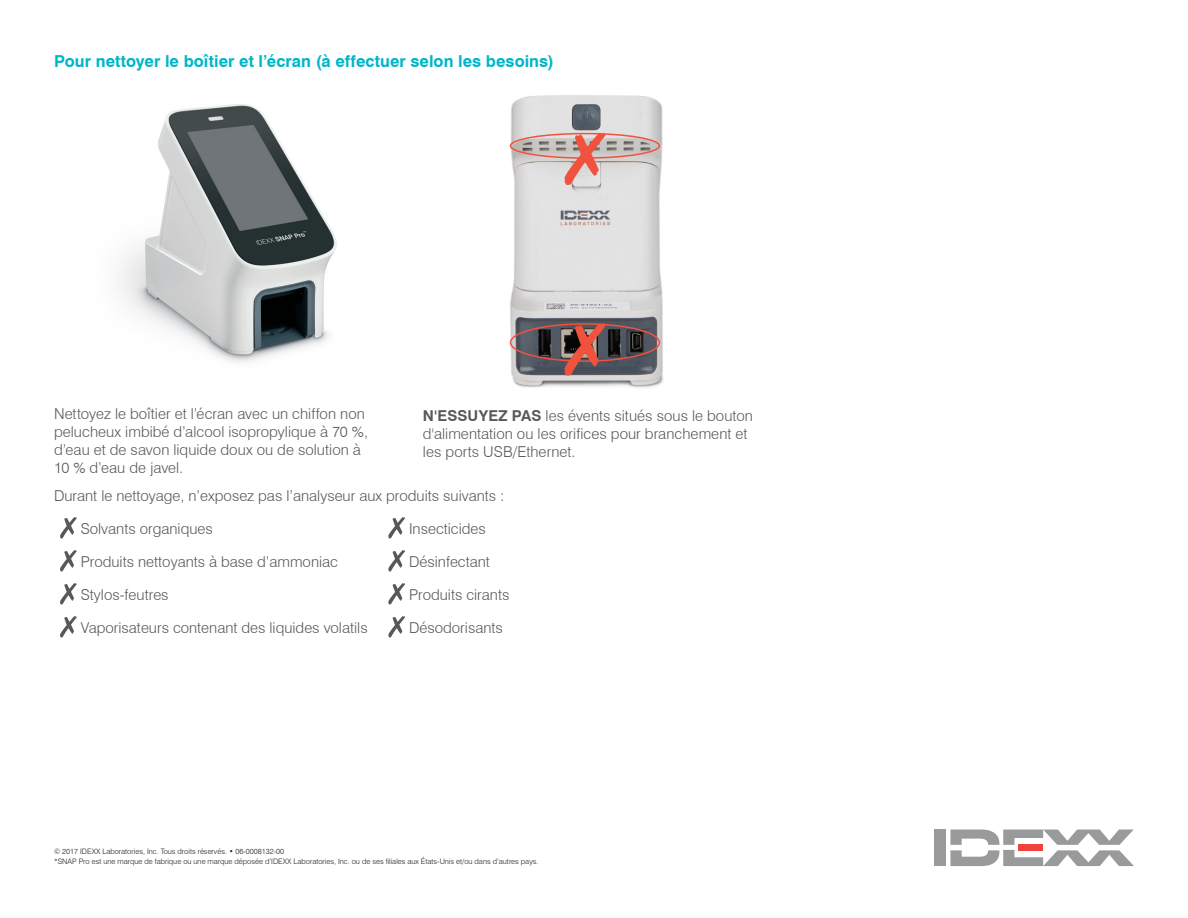
<style>
.page{position:relative;width:1188px;height:918px;background:#fff}
.page>*{position:absolute;margin:0;border:0;box-sizing:border-box;transform-origin:0 0}
.t1{font:700 16.5px "Swiss 721 BT";letter-spacing:.005em;color:#00b6c8}
.t2{font:300 15px/18px "Swiss 721 BT";color:#57585a}
.t3{font:300 7.5px/10.5px "Swiss 721 BT";color:#231f20}
.s1{font-weight:700}
</style>
<div class="page">
<div style="left:934px;top:830px;width:12px;height:36px;background:#989a9b"></div>
<svg style="left:950px;top:830px;width:184px;height:36px"></svg>
<svg style="left:60px;top:517px;width:17px;height:21px"></svg>
<svg style="left:60px;top:550px;width:17px;height:21px"></svg>
<svg style="left:60px;top:583px;width:17px;height:21px"></svg>
<svg style="left:60px;top:616px;width:17px;height:21px"></svg>
<svg style="left:388px;top:517px;width:17px;height:21px"></svg>
<svg style="left:388px;top:550px;width:17px;height:21px"></svg>
<svg style="left:388px;top:583px;width:17px;height:21px"></svg>
<svg style="left:388px;top:616px;width:17px;height:21px"></svg>
<img style="left:119px;top:104px;width:218px;height:259px">
<img style="left:509px;top:95px;width:155px;height:293px">
<div style="left:510px;top:323px;width:150px;height:39px;border:2px solid #f0523e;border-radius:50%"></div>
<div style="left:510px;top:133px;width:150px;height:26px;border:2px solid #f0523e;border-radius:50%"></div>
<svg style="left:564px;top:323px;width:42px;height:53px;background:#8d514c"></svg>
<svg style="left:564px;top:133px;width:42px;height:52px;background:#dc9d94"></svg>
<p class="t1" style="left:54px;top:51px;width:501px">Pour nettoyer le boîtier et l’écran (à effectuer selon les besoins)</p>
<p class="t2" style="left:54px;top:404px;width:316px">Nettoyez le boîtier et l’écran avec un chiffon non pelucheux imbibé d’alcool isopropylique à 70 %, d’eau et de savon liquide doux ou de solution à 10 % d’eau de javel.</p>
<p class="t2" style="left:423px;top:407px;width:332px"><span class="s1">N'ESSUYEZ PAS</span> les évents situés sous le bouton d'alimentation ou les orifices pour branchement et les ports USB/Ethernet.</p>
<p class="t2" style="left:54px;top:486px;width:452px">Durant le nettoyage, n’exposez pas l’analyseur aux produits suivants :</p>
<p class="t2" style="left:81px;top:520px;width:134px">Solvants organiques</p>
<p class="t2" style="left:81px;top:553px;width:259px">Produits nettoyants à base d’ammoniac</p>
<p class="t2" style="left:81px;top:586px;width:89px">Stylos-feutres</p>
<p class="t2" style="left:81px;top:619px;width:288px">Vaporisateurs contenant des liquides volatils</p>
<p class="t2" style="left:409px;top:520px;width:78px">Insecticides</p>
<p class="t2" style="left:409px;top:553px;width:82px">Désinfectant</p>
<p class="t2" style="left:409px;top:586px;width:102px">Produits cirants</p>
<p class="t2" style="left:409px;top:619px;width:95px">Désodorisants</p>
<p class="t3" style="left:54px;top:846px;width:486px">© 2017 IDEXX Laboratories, Inc. Tous droits réservés. • 06-0008132-00<br>*SNAP Pro est une marque de fabrique ou une marque déposée d’IDEXX Laboratories, Inc. ou de ses filiales aux États-Unis et/ou dans d’autres pays.</p>
</div>
